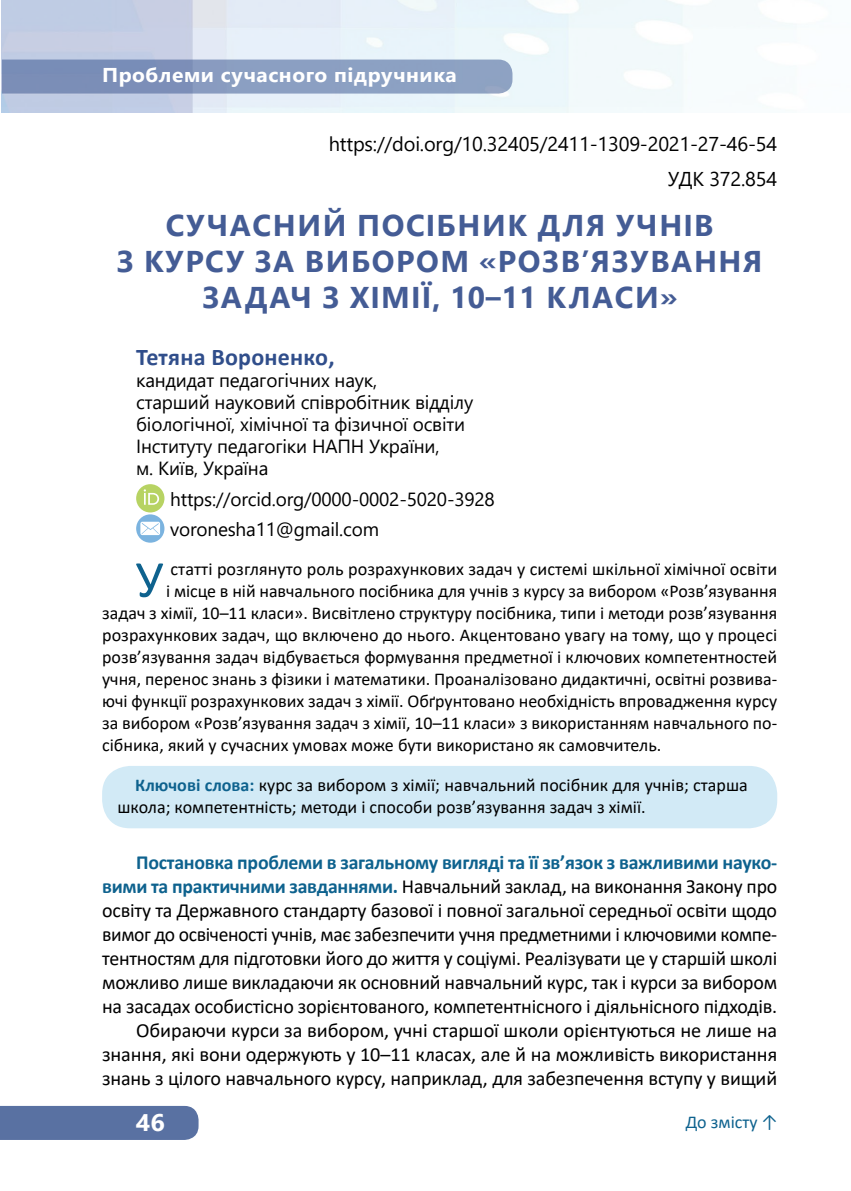
<style>
.page{position:relative;width:851px;height:1191px;background:#fff}
.page>*{position:absolute;margin:0;border:0;box-sizing:border-box;transform-origin:0 0}
.t1{font:52.6px "Calibri";color:#0e628e}
.t2{font:700 30px/36px "Segoe UI";letter-spacing:.055em;color:#445c95;text-align:center}
.t3{font:700 24px "Calibri";letter-spacing:.01em;color:#304e8b}
.t4{font:700 24px "Segoe UI";color:#fff;scale:1.05 1}
.t5{font:20px/24px "Calibri";letter-spacing:-.01em;color:#000;text-align:right}
.t6{font:20px/35.4px "Segoe UI";letter-spacing:-.01em;color:#000;text-align:right}
.t7{font:700 20px "Segoe UI";letter-spacing:.025em;color:#fff;scale:1.05 1}
.t8{font:19px/22px "Segoe UI";letter-spacing:-.01em;color:#000}
.t9{font:18px/22px "Calibri";color:#000}
.t10{font:18px "Calibri";color:#0e628e}
.s1{font-weight:700;color:#0e628e}
</style>
<div class="page">
<svg style="left:2px;top:60px;width:510px;height:34px;background:#869abe"></svg>
<div style="left:0;top:1106px;width:198px;height:34px;background:#5971a2"></div>
<div style="left:136px;top:484px;width:28px;height:28px;background:#b7d363;border-radius:50%"></div>
<svg style="left:144px;top:489px;width:15px;height:16px"></svg>
<svg style="left:136px;top:514px;width:28px;height:28px"></svg>
<div style="left:102px;top:766px;width:675px;height:62px;background:#d2eaf6;border-radius:28px"></div>
<p class="t7" style="left:102px;top:56px;width:339px">Проблеми сучасного підручника</p>
<p class="t6" style="left:328px;top:124px;width:450px">https://doi.org/10.32405/2411-1309-2021-27-46-54<br>УДК 372.854</p>
<h2 class="t2" style="left:117px;top:205px;width:647px">СУЧАСНИЙ ПОСІБНИК ДЛЯ УЧНІВ<br>З КУРСУ ЗА ВИБОРОМ «РОЗВ’ЯЗУВАННЯ<br>ЗАДАЧ З ХІМІЇ, 10–11 КЛАСИ»</h2>
<h3 class="t3" style="left:136px;top:340px;width:200px">Тетяна Вороненко,</h3>
<p class="t8" style="left:136px;top:368px;width:338px">кандидат педагогічних наук,<br>старший науковий співробітник відділу біологічної, хімічної та фізичної освіти Інституту педагогіки НАПН України,<br>м. Київ, Україна</p>
<p class="t8" style="left:170px;top:482px;width:326px;line-height:30.2px">https://orcid.org/0000-0002-5020-3928 voronesha11@gmail.com</p>
<h1 class="t1" style="left:136px;top:543px;width:29px">У</h1>
<p class="t9" style="left:170px;top:557px;width:608px">статті розглянуто роль розрахункових задач у системі шкільної хімічної освіти</p>
<p class="t9" style="left:166px;top:579px;width:612px">і місце в ній навчального посібника для учнів з курсу за вибором «Розв’язування</p>
<p class="t9" style="left:102px;top:601px;width:676px">задач з хімії, 10–11 класи». Висвітлено структуру посібника, типи і методи розв’язування</p>
<p class="t9" style="left:102px;top:623px;width:676px">розрахункових задач, що включено до нього. Акцентовано увагу на тому, що у процесі</p>
<p class="t9" style="left:102px;top:645px;width:676px">розв’язування задач відбувається формування предметної і ключових компетентностей</p>
<p class="t9" style="left:102px;top:667px;width:676px">учня, перенос знань з фізики і математики. Проаналізовано дидактичні, освітні розвива-</p>
<p class="t9" style="left:102px;top:689px;width:676px">ючі функції розрахункових задач з хімії. Обґрунтовано необхідність впровадження курсу</p>
<p class="t9" style="left:102px;top:711px;width:676px">за вибором «Розв’язування задач з хімії, 10–11 класи» з використанням навчального по-</p>
<p class="t9" style="left:102px;top:733px;width:560px">сібника, який у сучасних умовах може бути використано як самовчитель.</p>
<p class="t9" style="left:117px;top:773px;width:631px;text-indent:18px"><span class="s1">Ключові слова:</span> курс за вибором з хімії; навчальний посібник для учнів; старша школа; компетентність; методи і способи розв’язування задач з хімії.</p>
<p class="t5" style="left:102px;top:850px;width:676px"><span class="s1">Постановка проблеми в загальному вигляді та її зв’язок з важливими науко&shy;вими та практичними завданнями.</span> Навчальний заклад, на виконання Закону про освіту та Державного стандарту базової і повної загальної середньої освіти щодо вимог до освіченості учнів, має забезпечити учня предметними і ключовими компе&shy;тентностям для підготовки його до життя у соціумі. Реалізувати це у старшій школі можливо лише викладаючи як основний навчальний курс, так і курси за вибором на засадах особистісно зорієнтованого, компетентнісного і діяльнісного підходів.<br>Обираючи курси за вибором, учні старшої школи орієнтуються не лише на знання, які вони одержують у 10–11 класах, але й на можливість використання знань з цілого навчального курсу, наприклад, для забезпечення вступу у вищий</p>
<p class="t10" style="left:685px;top:1109px;width:94px">До змісту ↑</p>
<h3 class="t4" style="left:136px;top:1100px;width:29px">46</h3>
</div>
